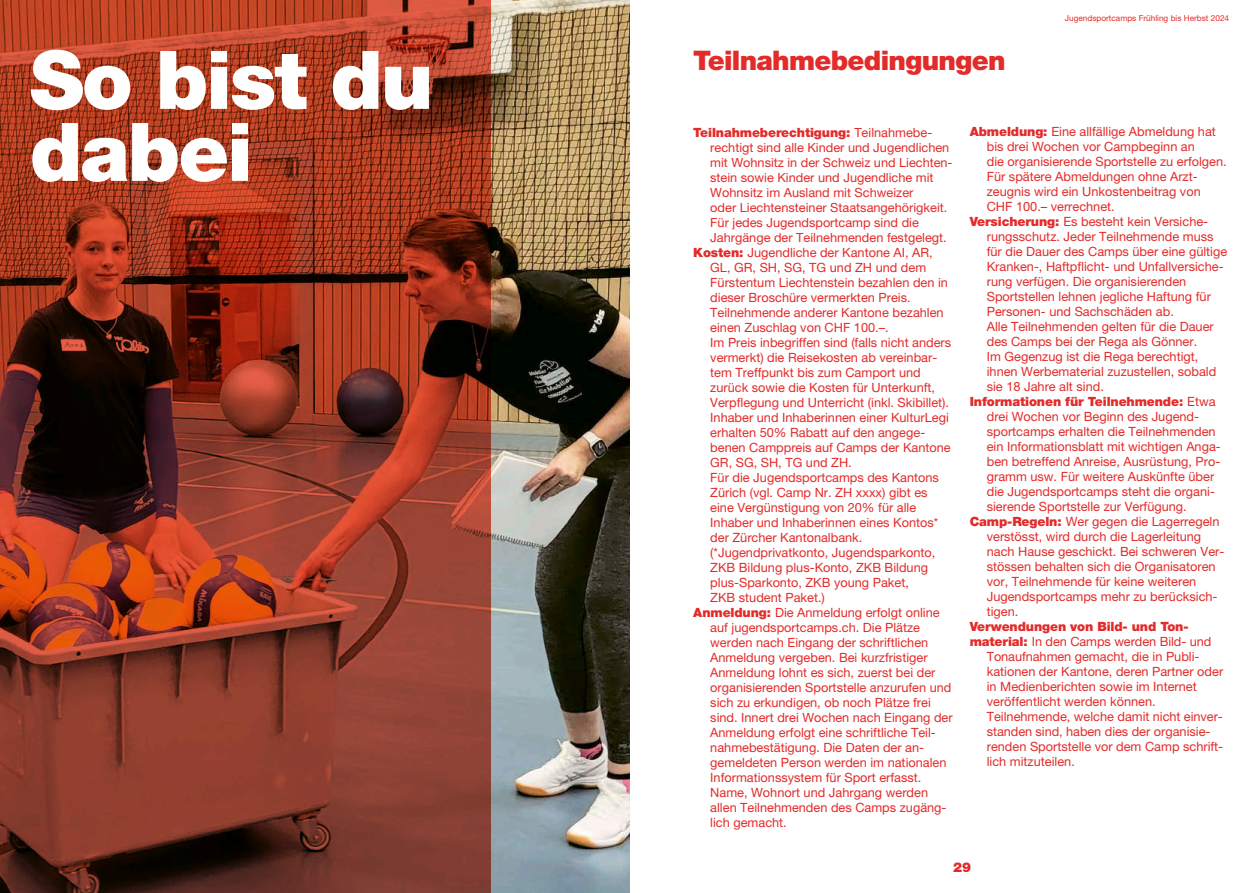
<style>
.page{position:relative;width:1259px;height:893px;background:#fff}
.page>*{position:absolute;margin:0;border:0;box-sizing:border-box;transform-origin:0 0}
.t1{font:900 81px/72px "Helvetica Neue LT Pro";letter-spacing:-.025em;color:#fff}
.t2{font:900 27px "Helvetica Neue LT Pro";letter-spacing:-.025em;color:#e32b2a}
.t3{font:900 13.5px "Helvetica Neue LT Pro";color:#e32b2a}
.t4{font:12.75px "Helvetica Neue LT Pro";color:#e32b2a}
.t5{font:900 12.75px "Helvetica Neue LT Pro";letter-spacing:-.01em;color:#e32b2a}
.t6{font:12.6px/15px "Helvetica Neue LT Pro";color:#e32b2a}
.t7{font:8.25px "Helvetica Neue LT Pro";color:#e32b2a}
.s1{font-weight:400;font-size:12.6px}
.s2{font-size:12.75px}
.s3{font-weight:900}
.s4{font-weight:400}
</style>
<div class="page">
<img style="left:490px;top:0;width:139px;height:893px">
<svg style="left:0;top:0;width:490px;height:893px;background:#8d3623"></svg>
<h1 class="t1" style="left:30px;top:44px;width:405px">So bist du dabei</h1>
<h2 class="t2" style="left:693px;top:45px;width:314px">Teilnahmebedingungen</h2>
<p class="t7" style="left:1065px;top:13px;width:166px">Jugendsportcamps Frühling bis Herbst 2024</p>
<p class="t5" style="left:693px;top:125px;width:240px">Teilnahmeberechtigung: <span class="s1">Teilnahmebe-</span></p>
<p class="t6" style="left:710px;top:140px;width:244px">rechtigt sind alle Kinder und Jugendlichen mit Wohnsitz in der Schweiz und Liechten&shy;stein sowie Kinder und Jugendliche mit Wohnsitz im Ausland mit Schweizer<br>oder Liechtensteiner Staatsangehörigkeit.<br>Für jedes Jugendsportcamp sind die Jahrgänge der Teilnehmenden festgelegt<span class="s2">.</span></p>
<p class="t4" style="left:693px;top:245px;width:241px"><span class="s3">Kosten:</span> Jugendliche der Kantone AI, AR,</p>
<p class="t4" style="left:710px;top:260px;width:217px">GL, GR, SH, SG, TG und ZH und dem</p>
<p class="t4" style="left:710px;top:275px;width:239px">Fürstentum Liechtenstein bezahlen den in</p>
<p class="t4" style="left:710px;top:290px;width:202px">dieser Broschüre vermerkten Preis.</p>
<p class="t4" style="left:710px;top:304px;width:235px">Teilnehmende anderer Kantone bezahlen</p>
<p class="t4" style="left:710px;top:319px;width:180px">einen Zuschlag von CHF 100.–.</p>
<p class="t4" style="left:710px;top:334px;width:242px">Im Preis inbegriffen sind (falls nicht anders</p>
<p class="t4" style="left:710px;top:349px;width:228px">vermerkt) die Reisekosten ab vereinbar-</p>
<p class="t4" style="left:710px;top:364px;width:212px">tem Treffpunkt bis zum Camport und</p>
<p class="t4" style="left:710px;top:379px;width:226px">zurück sowie die Kosten für Unterkunft,</p>
<p class="t4" style="left:710px;top:394px;width:240px">Verpflegung und Unterricht (inkl. Skibillet).</p>
<p class="t4" style="left:710px;top:409px;width:240px">Inhaber und Inhaberinnen einer KulturLegi</p>
<p class="t4" style="left:710px;top:424px;width:216px">erhalten 50% Rabatt auf den angege-</p>
<p class="t4" style="left:710px;top:439px;width:242px">benen Camppreis auf Camps der Kantone</p>
<p class="t4" style="left:710px;top:454px;width:143px">GR, SG, SH, TG und ZH.</p>
<p class="t4" style="left:710px;top:469px;width:230px">Für die Jugendsportcamps des Kantons</p>
<p class="t4" style="left:710px;top:484px;width:219px">Zürich (vgl. Camp Nr. ZH xxxx) gibt es</p>
<p class="t4" style="left:710px;top:499px;width:207px">eine Vergünstigung von 20% für alle</p>
<p class="t4" style="left:710px;top:514px;width:229px">Inhaber und Inhaberinnen eines Kontos*</p>
<p class="t4" style="left:710px;top:529px;width:154px">der Zürcher Kantonalbank.</p>
<p class="t4" style="left:710px;top:544px;width:227px">(*Jugendprivatkonto, Jugendsparkonto,</p>
<p class="t4" style="left:710px;top:559px;width:219px">ZKB Bildung plus-Konto, ZKB Bildung</p>
<p class="t4" style="left:710px;top:574px;width:200px">plus-Sparkonto, ZKB young Paket,</p>
<p class="t4" style="left:710px;top:589px;width:116px">ZKB student Paket.)</p>
<p class="t4" style="left:693px;top:604px;width:248px"><span class="s3">Anmeldung:</span> Die Anmeldung erfolgt online</p>
<p class="t4" style="left:710px;top:619px;width:211px">auf jugendsportcamps.ch. Die Plätze</p>
<p class="t4" style="left:710px;top:634px;width:219px">werden nach Eingang der schriftlichen</p>
<p class="t4" style="left:710px;top:649px;width:219px">Anmeldung vergeben. Bei kurzfristiger</p>
<p class="t4" style="left:710px;top:664px;width:227px">Anmeldung lohnt es sich, zuerst bei der</p>
<p class="t4" style="left:710px;top:679px;width:243px">organisierenden Sportstelle anzurufen und</p>
<p class="t4" style="left:710px;top:694px;width:222px">sich zu erkundigen, ob noch Plätze frei</p>
<p class="t4" style="left:710px;top:709px;width:244px">sind. Innert drei Wochen nach Eingang der</p>
<p class="t4" style="left:710px;top:724px;width:227px">Anmeldung erfolgt eine schriftliche Teil-</p>
<p class="t4" style="left:710px;top:739px;width:215px">nahmebestätigung. Die Daten der an-</p>
<p class="t4" style="left:710px;top:754px;width:238px">gemeldeten Person werden im nationalen</p>
<p class="t4" style="left:710px;top:769px;width:213px">Informationssystem für Sport erfasst.</p>
<p class="t4" style="left:710px;top:784px;width:219px">Name, Wohnort und Jahrgang werden</p>
<p class="t4" style="left:710px;top:799px;width:238px">allen Teilnehmenden des Camps zugäng-</p>
<p class="t4" style="left:710px;top:814px;width:78px">lich gemacht.</p>
<p class="t4" style="left:969px;top:124px;width:248px"><span class="s3">Abmeldung:</span> Eine allfällige Abmeldung hat</p>
<p class="t4" style="left:986px;top:139px;width:210px">bis drei Wochen vor Campbeginn an</p>
<p class="t4" style="left:986px;top:154px;width:241px">die organisierende Sportstelle zu erfolgen.</p>
<p class="t4" style="left:986px;top:169px;width:212px">Für spätere Abmeldungen ohne Arzt-</p>
<p class="t4" style="left:986px;top:184px;width:215px">zeugnis wird ein Unkostenbeitrag von</p>
<p class="t4" style="left:986px;top:199px;width:129px">CHF 100.– verrechnet.</p>
<p class="t4" style="left:969px;top:214px;width:240px"><span class="s3">Versicherung:</span> Es besteht kein Versiche-</p>
<p class="t4" style="left:986px;top:229px;width:228px">rungsschutz. Jeder Teilnehmende muss</p>
<p class="t4" style="left:986px;top:244px;width:242px">für die Dauer des Camps über eine gültige</p>
<p class="t4" style="left:986px;top:259px;width:238px">Kranken-, Haftpflicht- und Unfallversiche-</p>
<p class="t4" style="left:986px;top:274px;width:201px">rung verfügen. Die organisierenden</p>
<p class="t4" style="left:986px;top:289px;width:226px">Sportstellen lehnen jegliche Haftung für</p>
<p class="t4" style="left:986px;top:304px;width:189px">Personen- und Sachschäden ab.</p>
<p class="t4" style="left:986px;top:319px;width:228px">Alle Teilnehmenden gelten für die Dauer</p>
<p class="t4" style="left:986px;top:334px;width:212px">des Camps bei der Rega als Gönner.</p>
<p class="t4" style="left:986px;top:349px;width:213px">Im Gegenzug ist die Rega berechtigt,</p>
<p class="t4" style="left:986px;top:364px;width:231px">ihnen Werbematerial zuzustellen, sobald</p>
<p class="t4" style="left:986px;top:379px;width:119px">sie 18 Jahre alt sind.</p>
<p class="t5" style="left:969px;top:394px;width:247px">Informationen für Teilnehmende: <span class="s4">Etwa</span></p>
<p class="t4" style="left:986px;top:409px;width:214px">drei Wochen vor Beginn des Jugend-</p>
<p class="t4" style="left:986px;top:424px;width:230px">sportcamps erhalten die Teilnehmenden</p>
<p class="t4" style="left:986px;top:439px;width:236px">ein Informationsblatt mit wichtigen Anga-</p>
<p class="t4" style="left:986px;top:454px;width:235px">ben betreffend Anreise, Ausrüstung, Pro-</p>
<p class="t4" style="left:986px;top:469px;width:229px">gramm usw. Für weitere Auskünfte über</p>
<p class="t4" style="left:986px;top:484px;width:230px">die Jugendsportcamps steht die organi-</p>
<p class="t4" style="left:986px;top:499px;width:201px">sierende Sportstelle zur Verfügung.</p>
<p class="t4" style="left:969px;top:514px;width:251px"><span class="s3">Camp-Regeln:</span> Wer gegen die Lagerregeln</p>
<p class="t4" style="left:986px;top:529px;width:216px">verstösst, wird durch die Lagerleitung</p>
<p class="t4" style="left:986px;top:544px;width:239px">nach Hause geschickt. Bei schweren Ver-</p>
<p class="t4" style="left:986px;top:559px;width:230px">stössen behalten sich die Organisatoren</p>
<p class="t4" style="left:986px;top:574px;width:211px">vor, Teilnehmende für keine weiteren</p>
<p class="t4" style="left:986px;top:589px;width:232px">Jugendsportcamps mehr zu berücksich-</p>
<p class="t4" style="left:986px;top:604px;width:33px">tigen.</p>
<p class="t5" style="left:969px;top:619px;width:220px">Verwendungen von Bild- und Ton-</p>
<p class="t4" style="left:969px;top:634px;width:243px"><span class="s3">material:</span> In den Camps werden Bild- und</p>
<p class="t4" style="left:986px;top:649px;width:214px">Tonaufnahmen gemacht, die in Publi-</p>
<p class="t4" style="left:986px;top:664px;width:238px">kationen der Kantone, deren Partner oder</p>
<p class="t4" style="left:986px;top:679px;width:211px">in Medienberichten sowie im Internet</p>
<p class="t4" style="left:986px;top:694px;width:170px">veröffentlicht werden können.</p>
<p class="t4" style="left:986px;top:709px;width:237px">Teilnehmende, welche damit nicht einver-</p>
<p class="t4" style="left:986px;top:724px;width:225px">standen sind, haben dies der organisie-</p>
<p class="t4" style="left:986px;top:739px;width:238px">renden Sportstelle vor dem Camp schrift-</p>
<p class="t4" style="left:986px;top:754px;width:90px">lich mitzuteilen.</p>
<p class="t3" style="left:953px;top:859px;width:20px">29</p>
</div>
